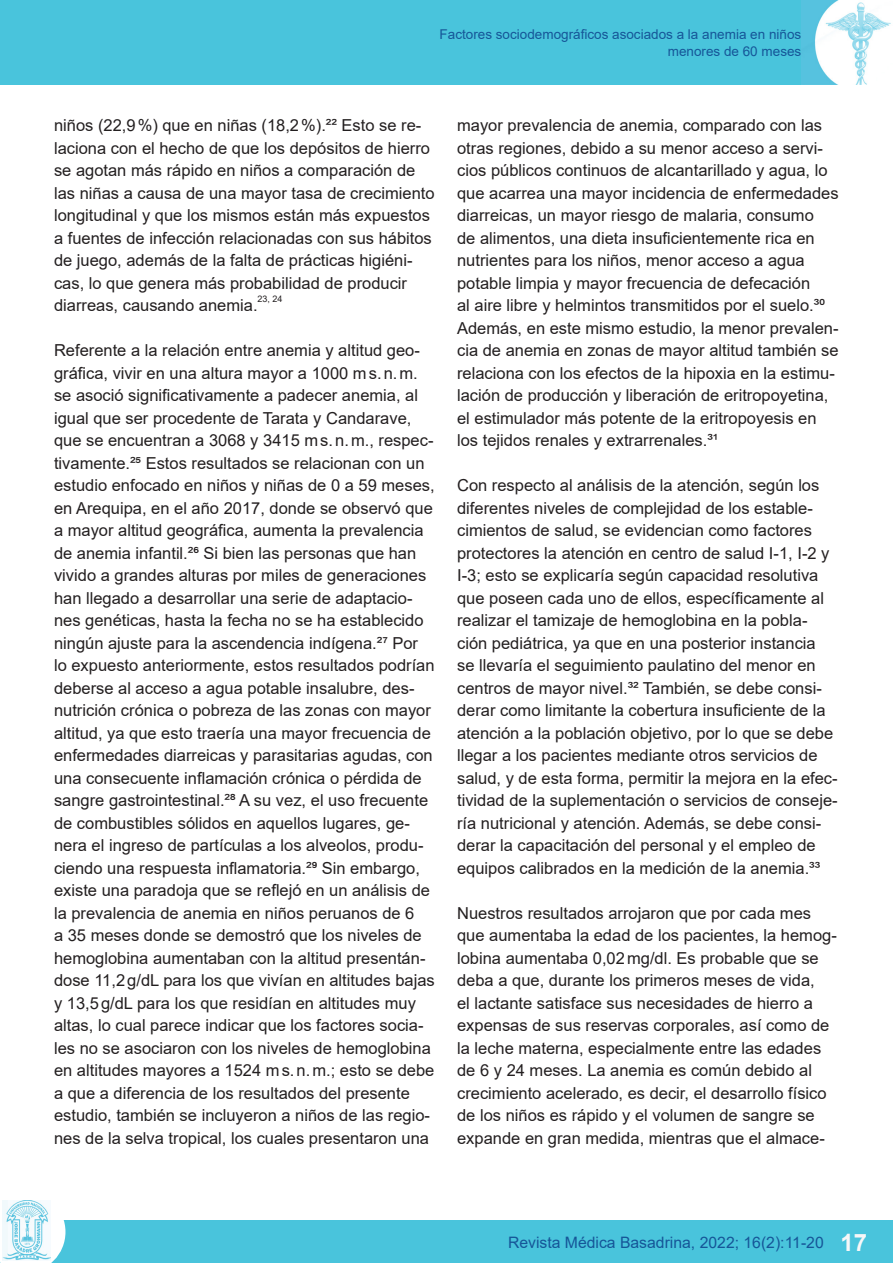
<style>
.page{position:relative;width:893px;height:1263px;background:#fff}
.page>*{position:absolute;margin:0;border:0;box-sizing:border-box;transform-origin:0 0}
.t1{font:700 24px "Arial";color:#f7f7f8}
.t2{font:16.5px/22.5px "Arial";color:#231f20}
.t3{font:15.75px "Arial";color:#165698}
.t4{font:13.5px/16.5px "Arial";color:#165698;text-align:right}
.t5{font:9px "Arial";color:#231f20}
</style>
<div class="page">
<div style="left:1px;top:0;width:892px;height:85px;background:#49c4dc"></div>
<img style="left:801px;top:0;width:92px;height:85px">
<div style="left:0;top:1221px;width:893px;height:42px;background:#49c4dc"></div>
<svg style="left:0;top:1200px;width:65px;height:63px"></svg>
<img style="left:3px;top:1200px;width:48px;height:60px">
<p class="t4" style="left:440px;top:26px;width:363px">Factores sociodemográficos asociados a la anemia en niños menores de 60 meses</p>
<p class="t2" style="left:54px;top:114px;width:382px">niños (22,9%) que en niñas (18,2%).²² Esto se re&shy;laciona con el hecho de que los depósitos de hierro se agotan más rápido en niños a comparación de las niñas a causa de una mayor tasa de crecimiento longitudinal y que los mismos están más expuestos a fuentes de infección relacionadas con sus hábitos de juego, además de la falta de prácticas higiéni&shy;cas, lo que genera más probabilidad de producir diarreas, causando anemia.</p>
<p class="t5" style="left:258px;top:293px;width:27px">23, 24</p>
<p class="t2" style="left:54px;top:339px;width:382px">Referente a la relación entre anemia y altitud geo&shy;gráfica, vivir en una altura mayor a 1000 ms.n.m. se asoció significativamente a padecer anemia, al igual que ser procedente de Tarata y Candarave, que se encuentran a 3068 y 3415 ms.n.m., respec&shy;tivamente.²⁵ Estos resultados se relacionan con un estudio enfocado en niños y niñas de 0 a 59 meses, en Arequipa, en el año 2017, donde se observó que a mayor altitud geográfica, aumenta la prevalencia de anemia infantil.²⁶ Si bien las personas que han vivido a grandes alturas por miles de generaciones han llegado a desarrollar una serie de adaptacio&shy;nes genéticas, hasta la fecha no se ha establecido ningún ajuste para la ascendencia indígena.²⁷ Por lo expuesto anteriormente, estos resultados podrían deberse al acceso a agua potable insalubre, des&shy;nutrición crónica o pobreza de las zonas con mayor altitud, ya que esto traería una mayor frecuencia de enfermedades diarreicas y parasitarias agudas, con una consecuente inflamación crónica o pérdida de sangre gastrointestinal.²⁸ A su vez, el uso frecuente de combustibles sólidos en aquellos lugares, ge&shy;nera el ingreso de partículas a los alveolos, produ&shy;ciendo una respuesta inflamatoria.²⁹ Sin embargo, existe una paradoja que se reflejó en un análisis de la prevalencia de anemia en niños peruanos de 6<br>a 35 meses donde se demostró que los niveles de hemoglobina aumentaban con la altitud presentán&shy;dose 11,2g/dL para los que vivían en altitudes bajas y 13,5g/dL para los que residían en altitudes muy altas, lo cual parece indicar que los factores socia&shy;les no se asociaron con los niveles de hemoglobina en altitudes mayores a 1524 ms.n.m.; esto se debe a que a diferencia de los resultados del presente estudio, también se incluyeron a niños de las regio&shy;nes de la selva tropical, los cuales presentaron una</p>
<p class="t2" style="left:457px;top:114px;width:383px">mayor prevalencia de anemia, comparado con las otras regiones, debido a su menor acceso a servi&shy;cios públicos continuos de alcantarillado y agua, lo que acarrea una mayor incidencia de enfermedades diarreicas, un mayor riesgo de malaria, consumo<br>de alimentos, una dieta insuficientemente rica en nutrientes para los niños, menor acceso a agua potable limpia y mayor frecuencia de defecación<br>al aire libre y helmintos transmitidos por el suelo.³⁰<br>Además, en este mismo estudio, la menor prevalen&shy;cia de anemia en zonas de mayor altitud también se relaciona con los efectos de la hipoxia en la estimu&shy;lación de producción y liberación de eritropoyetina, el estimulador más potente de la eritropoyesis en los tejidos renales y extrarrenales.³¹</p>
<p class="t2" style="left:457px;top:474px;width:382px">Con respecto al análisis de la atención, según los diferentes niveles de complejidad de los estable&shy;cimientos de salud, se evidencian como factores protectores la atención en centro de salud I-1, I-2 y I-3; esto se explicaría según capacidad resolutiva que poseen cada uno de ellos, específicamente al realizar el tamizaje de hemoglobina en la pobla&shy;ción pediátrica, ya que en una posterior instancia<br>se llevaría el seguimiento paulatino del menor en centros de mayor nivel.³² También, se debe consi&shy;derar como limitante la cobertura insuficiente de la atención a la población objetivo, por lo que se debe llegar a los pacientes mediante otros servicios de salud, y de esta forma, permitir la mejora en la efec&shy;tividad de la suplementación o servicios de conseje&shy;ría nutricional y atención. Además, se debe consi&shy;derar la capacitación del personal y el empleo de equipos calibrados en la medición de la anemia.³³</p>
<p class="t2" style="left:457px;top:901px;width:381px">Nuestros resultados arrojaron que por cada mes que aumentaba la edad de los pacientes, la hemog&shy;lobina aumentaba 0,02mg/dl. Es probable que se deba a que, durante los primeros meses de vida,<br>el lactante satisface sus necesidades de hierro a expensas de sus reservas corporales, así como de la leche materna, especialmente entre las edades de 6 y 24 meses. La anemia es común debido al crecimiento acelerado, es decir, el desarrollo físico de los niños es rápido y el volumen de sangre se expande en gran medida, mientras que el almace-</p>
<p class="t3" style="left:508px;top:1231px;width:317px">Revista Médica Basadrina, 2022; 16(2):11-20</p>
<p class="t1" style="left:840px;top:1225px;width:28px">17</p>
</div>
